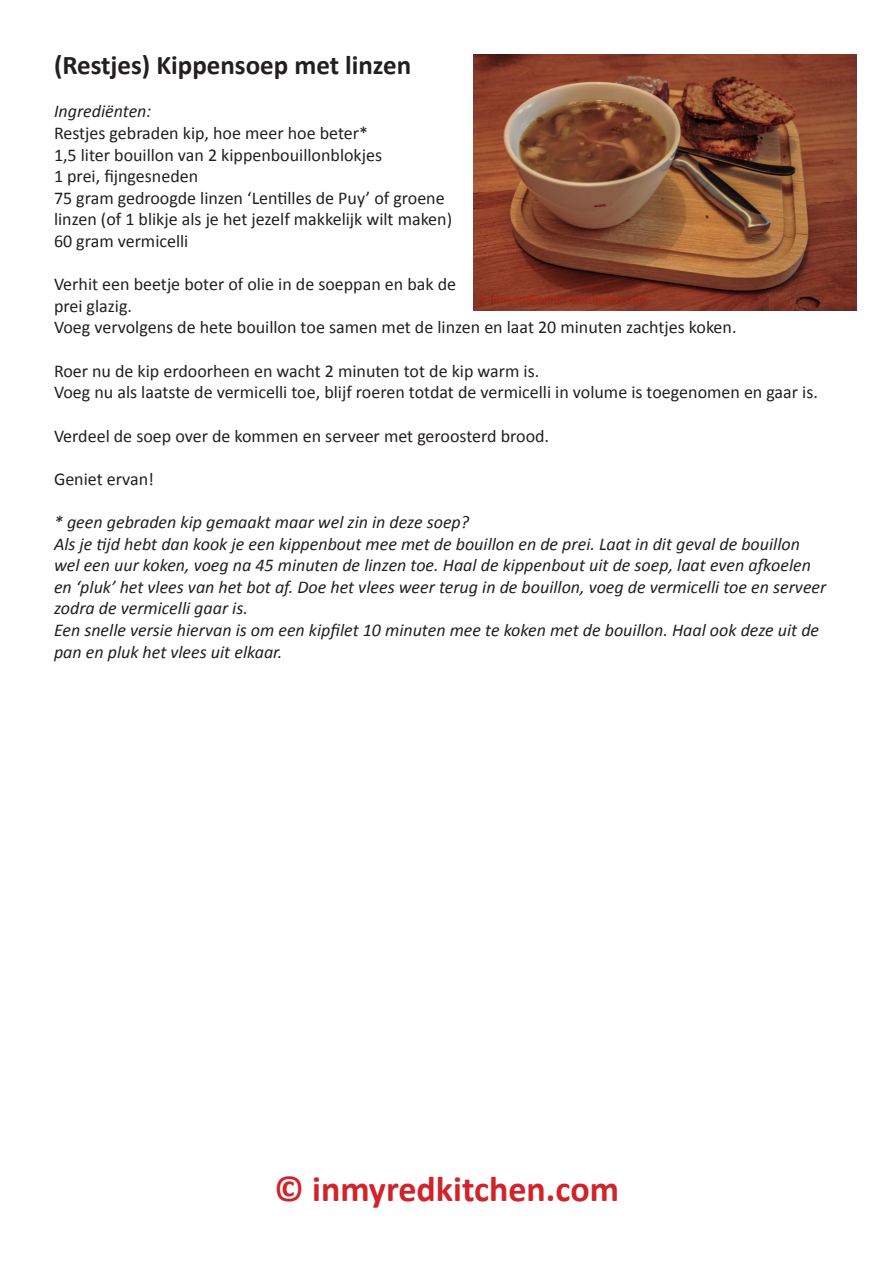
<style>
.page{position:relative;width:893px;height:1263px;background:#fff}
.page>*{position:absolute;margin:0;border:0;box-sizing:border-box;transform-origin:0 0}
.t1{font:700 36px "Calibri";color:#d1232a}
.t2{font:700 27px "Calibri";color:#231f20}
.t3{font:18px/21.6px "Calibri";color:#231f20}
.t4{font:italic 18px/21.6px "Calibri";color:#231f20}
</style>
<div class="page">
<img style="left:474px;top:54px;width:383px;height:256px">
<p class="t2" style="left:54px;top:49px;width:359px">(Restjes) Kippensoep met linzen</p>
<p class="t4" style="left:54px;top:100px;width:99px">Ingrediënten:</p>
<p class="t3" style="left:54px;top:121px;width:316px">Restjes gebraden kip, hoe meer hoe beter*</p>
<p class="t3" style="left:54px;top:143px;width:330px">1,5 liter bouillon van 2 kippenbouillonblokjes</p>
<p class="t3" style="left:54px;top:165px;width:146px">1 prei, fijngesneden</p>
<p class="t3" style="left:54px;top:186px;width:400px">75 gram gedroogde linzen ‘Lentilles de Puy’ of groene linzen (of 1 blikje als je het jezelf makkelijk wilt maken)</p>
<p class="t3" style="left:54px;top:229px;width:136px">60 gram vermicelli</p>
<p class="t3" style="left:54px;top:273px;width:404px">Verhit een beetje boter of olie in de soeppan en bak de prei glazig.</p>
<p class="t3" style="left:54px;top:316px;width:684px">Voeg vervolgens de hete bouillon toe samen met de linzen en laat 20 minuten zachtjes koken.</p>
<p class="t3" style="left:54px;top:359px;width:487px">Roer nu de kip erdoorheen en wacht 2 minuten tot de kip warm is.</p>
<p class="t3" style="left:54px;top:381px;width:765px">Voeg nu als laatste de vermicelli toe, blijf roeren totdat de vermicelli in volume is toegenomen en gaar is.</p>
<p class="t3" style="left:54px;top:424px;width:497px">Verdeel de soep over de kommen en serveer met geroosterd brood.</p>
<p class="t3" style="left:54px;top:467px;width:102px">Geniet ervan!</p>
<p class="t4" style="left:54px;top:510px;width:417px">* geen gebraden kip gemaakt maar wel zin in deze soep?</p>
<p class="t4" style="left:54px;top:532px;width:774px">Als je tijd hebt dan kook je een kippenbout mee met de bouillon en de prei. Laat in dit geval de bouillon wel een uur koken, voeg na 45 minuten de linzen toe. Haal de kippenbout uit de soep, laat even afkoelen en ‘pluk’ het vlees van het bot af. Doe het vlees weer terug in de bouillon, voeg de vermicelli toe en serveer zodra de vermicelli gaar is.</p>
<p class="t4" style="left:54px;top:618px;width:767px">Een snelle versie hiervan is om een kipfilet 10 minuten mee te koken met de bouillon. Haal ook deze uit de pan en pluk het vlees uit elkaar.</p>
<p class="t1" style="left:274px;top:1166px;width:346px">© inmyredkitchen.com</p>
</div>
